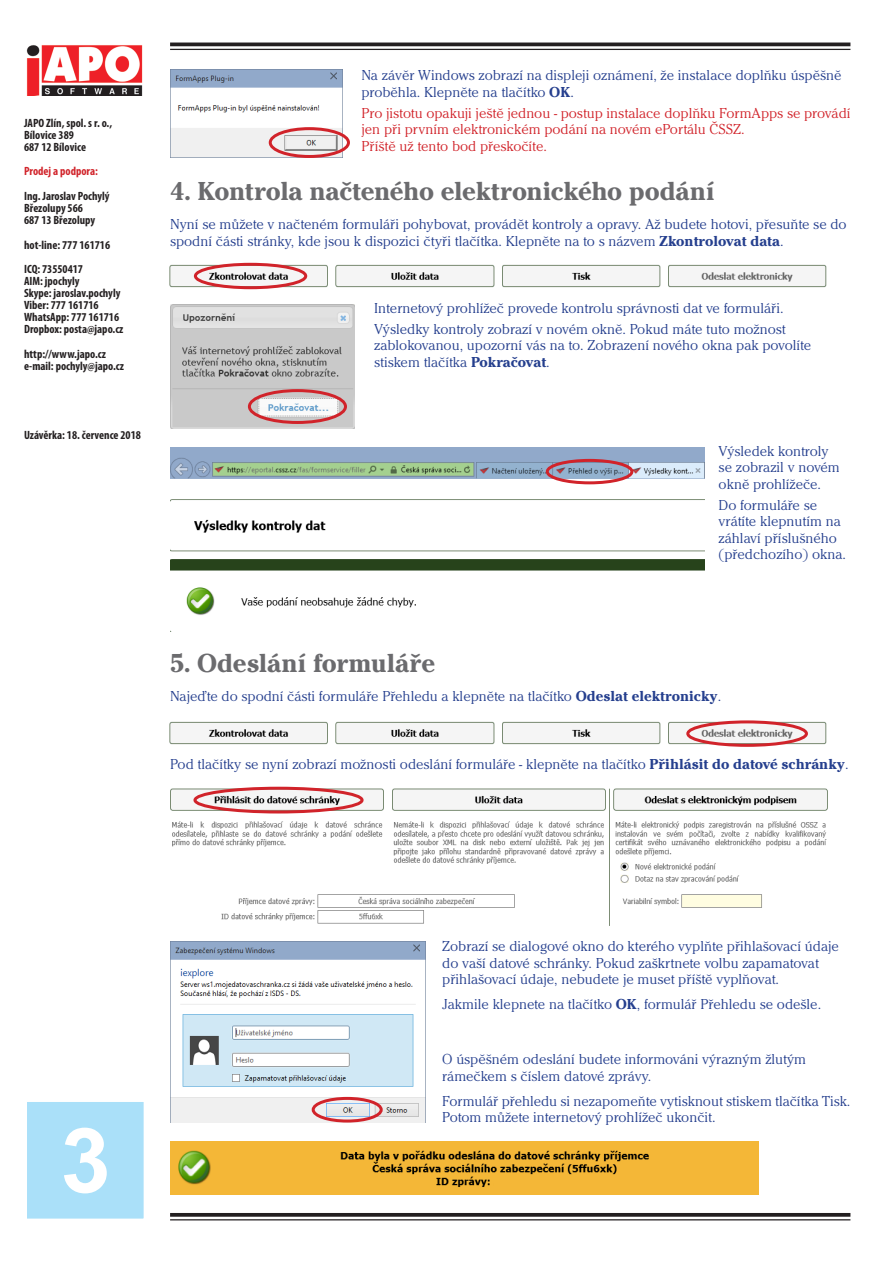
<style>
.page{position:relative;width:893px;height:1263px;background:#fff}
.page>*{position:absolute;margin:0;border:0;box-sizing:border-box;transform-origin:0 0}
.t1{font:700 90px "Arial";color:#fff}
.t2{font:700 27px "Cheltenham Itc TCE";letter-spacing:-.01em;color:#6b6b6e}
.t3{font:15px/16.5px "Cheltenham Itc TCE Ligh";color:#253f8e}
.t4{font:15px/16.5px "Cheltenham Itc TCE Ligh";color:#d1232a}
.t5{font:700 condensed 12px/12px "Myriad Pro";color:#231f20}
.t6{font:700 condensed 12px "Myriad Pro";color:#d1232a}
.s1{font-family:"Cheltenham Itc TCE";font-weight:700}
</style>
<div class="page">
<img style="left:26px;top:45px;width:117px;height:51px">
<hr style="left:170px;top:43px;width:680px;height:3px;background:#231f20">
<hr style="left:170px;top:49px;width:680px;height:1px;background:#231f20">
<svg style="left:170px;top:1213px;width:680px;height:4px;fill:#231f20"></svg>
<hr style="left:170px;top:1219px;width:680px;height:1px;background:#231f20">
<div style="left:26px;top:1100px;width:119px;height:120px;background:#aae0f9;border:2px solid #fff"></div>
<img style="left:170px;top:69px;width:172px;height:89px">
<img style="left:169px;top:262px;width:658px;height:28px">
<img style="left:170px;top:304px;width:184px;height:124px">
<img style="left:170px;top:448px;width:534px;height:184px">
<img style="left:170px;top:786px;width:658px;height:140px">
<img style="left:170px;top:942px;width:255px;height:180px">
<img style="left:170px;top:1142px;width:588px;height:52px">
<img style="left:169px;top:720px;width:658px;height:27px">
<div style="left:492px;top:1175px;width:63px;height:13px;background:#f4b737"></div>
<div style="left:269px;top:127px;width:81px;height:31px;border:3px solid #d1232a;border-radius:50%"></div>
<div style="left:194px;top:263px;width:113px;height:26px;border:3px solid #d1232a;border-radius:50%"></div>
<div style="left:248px;top:389px;width:99px;height:35px;border:3px solid #d1232a;border-radius:50%"></div>
<div style="left:546px;top:459px;width:87px;height:25px;border:3px solid #d1232a;border-radius:50%"></div>
<div style="left:686px;top:720px;width:122px;height:27px;border:3px solid #d1232a;border-radius:50%"></div>
<div style="left:193px;top:787px;width:171px;height:26px;border:3px solid #d1232a;border-radius:50%"></div>
<div style="left:312px;top:1097px;width:71px;height:25px;border:3px solid #d1232a;border-radius:50%"></div>
<p class="t5" style="left:24px;top:117px;width:90px">JAPO Zlín, spol. s r. o.,<br>Bílovice 389<br>687 12 Bílovice</p>
<p class="t6" style="left:24px;top:164px;width:75px">Prodej a podpora:</p>
<p class="t5" style="left:24px;top:190px;width:87px">Ing. Jaroslav Pochylý<br>Březolupy 566<br>687 13 Březolupy</p>
<p class="t5" style="left:24px;top:232px;width:88px;line-height:24.8px">hot-line: 777 161716<br>ICQ: 73550417</p>
<p class="t5" style="left:24px;top:275px;width:101px">AIM: jpochyly<br>Skype: jaroslav.pochyly<br>Viber: 777 161716<br>WhatsApp: 777 161716<br>Dropbox: posta@japo.cz</p>
<p class="t5" style="left:24px;top:348px;width:101px">http://www.japo.cz e-mail: pochyly@japo.cz</p>
<p class="t5" style="left:24px;top:428px;width:118px">Uzávěrka: 18. července 2018</p>
<p class="t3" style="left:361px;top:67px;width:482px">Na závěr Windows zobrazí na displeji oznámení, že instalace doplňku úspěšně proběhla. Klepněte na tlačítko <span class="s1">OK</span>.</p>
<p class="t4" style="left:361px;top:105px;width:490px">Pro jistotu opakuji ještě jednou - postup instalace doplňku FormApps se provádí jen při prvním elektronickém podání na novém ePortálu ČSSZ.</p>
<p class="t4" style="left:361px;top:138px;width:187px">Příště už tento bod přeskočíte.</p>
<p class="t2" style="left:170px;top:175px;width:546px">4. Kontrola načteného elektronického podání</p>
<p class="t3" style="left:170px;top:216px;width:678px">Nyní se můžete v načteném formuláři pohybovat, provádět kontroly a opravy. Až budete hotovi, přesuňte se do spodní části stránky, kde jsou k dispozici čtyři tlačítka. Klepněte na to s názvem <span class="s1">Zkontrolovat data</span>.</p>
<p class="t3" style="left:374px;top:300px;width:411px">Internetový prohlížeč provede kontrolu správnosti dat ve formuláři.</p>
<p class="t3" style="left:374px;top:321px;width:413px">Výsledky kontroly zobrazí v novém okně. Pokud máte tuto možnost</p>
<p class="t3" style="left:374px;top:337px;width:439px">zablokovanou, upozorní vás na to. Zobrazení nového okna pak povolíte</p>
<p class="t3" style="left:374px;top:354px;width:177px">stiskem tlačítka <span class="s1">Pokračovat</span>.</p>
<p class="t3" style="left:719px;top:443px;width:123px">Výsledek kontroly se zobrazil v novém okně prohlížeče.</p>
<p class="t3" style="left:719px;top:496px;width:129px">Do formuláře se vrátíte klepnutím na záhlaví příslušného (předchozího) okna.</p>
<p class="t2" style="left:170px;top:647px;width:266px">5. Odeslání formuláře</p>
<p class="t3" style="left:170px;top:688px;width:553px">Najeďte do spodní části formuláře Přehledu a klepněte na tlačítko <span class="s1">Odeslat elektronicky</span>.</p>
<p class="t3" style="left:170px;top:756px;width:680px">Pod tlačítky se nyní zobrazí možnosti odeslání formuláře - klepněte na tlačítko <span class="s1">Přihlásit do datové schránky</span>.</p>
<p class="t1" style="left:61px;top:1101px;width:52px">3</p>
<p class="t3" style="left:442px;top:938px;width:398px">Zobrazí se dialogové okno do kterého vyplňte přihlašovací údaje do vaší datové schránky. Pokud zaškrtnete volbu zapamatovat přihlašovací údaje, nebudete je muset příště vyplňovat.</p>
<p class="t3" style="left:442px;top:996px;width:380px">Jakmile klepnete na tlačítko <span class="s1">OK</span>, formulář Přehledu se odešle.</p>
<p class="t3" style="left:442px;top:1051px;width:365px">O úspěšném odeslání budete informováni výrazným žlutým</p>
<p class="t3" style="left:442px;top:1067px;width:211px">rámečkem s číslem datové zprávy.</p>
<p class="t3" style="left:442px;top:1092px;width:410px">Formulář přehledu si nezapomeňte vytisknout stiskem tlačítka Tisk.<br>Potom můžete internetový prohlížeč ukončit.</p>
</div>
